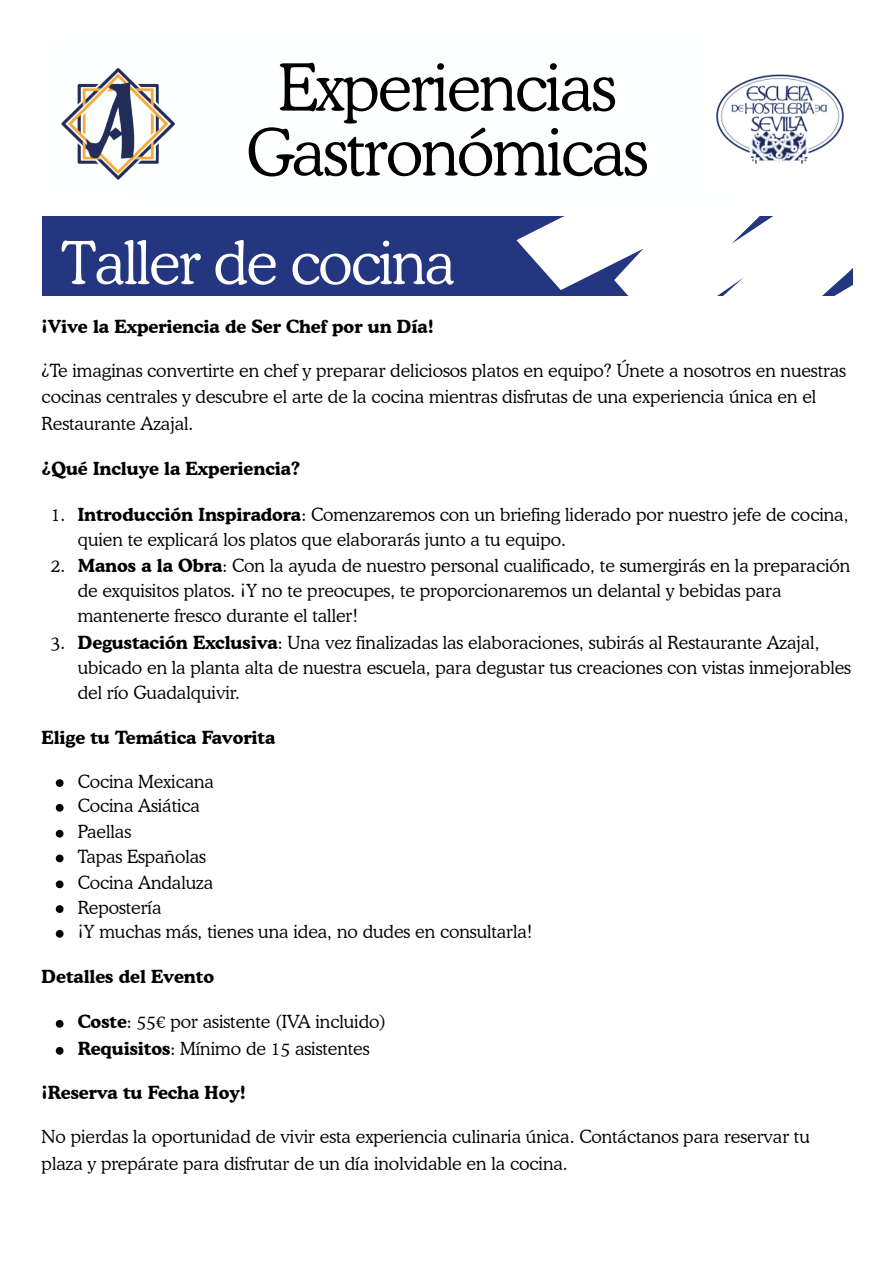
<style>
.page{position:relative;width:894px;height:1263px;background:#fff}
.page>*{position:absolute;margin:0;border:0;box-sizing:border-box;transform-origin:0 0}
.t1{font:300 64.8px "Cooper BT";letter-spacing:-.03em;color:#000}
.t2{font:300 59.4px "Cooper BT";letter-spacing:-.03em;color:#fff}
.t3{font:300 18px/24.8px "Cooper BT";color:#000}
.t4{font:700 18px "Cooper BT";color:#000}
.s1{font-weight:700}
</style>
<div class="page">
<img style="left:61px;top:68px;width:114px;height:112px">
<img style="left:716px;top:74px;width:128px;height:90px">
<div style="left:42px;top:216px;width:810px;height:80px;background:#253680"></div>
<svg style="left:516px;top:216px;width:336px;height:80px;background:#dde0eb"></svg>
<svg style="left:56px;top:779px;width:7px;height:8px"></svg>
<svg style="left:56px;top:804px;width:7px;height:8px"></svg>
<svg style="left:56px;top:830px;width:7px;height:7px"></svg>
<svg style="left:56px;top:855px;width:7px;height:7px"></svg>
<svg style="left:56px;top:880px;width:7px;height:8px"></svg>
<svg style="left:56px;top:905px;width:7px;height:8px"></svg>
<svg style="left:56px;top:930px;width:7px;height:8px"></svg>
<svg style="left:56px;top:1020px;width:7px;height:8px"></svg>
<svg style="left:56px;top:1047px;width:7px;height:8px"></svg>
<p class="t1" style="left:278px;top:48px;width:339px">Experiencias</p>
<p class="t1" style="left:246px;top:113px;width:403px">Gastronómicas</p>
<p class="t2" style="left:61px;top:227px;width:395px">Taller de cocina</p>
<h1 class="t4" style="left:42px;top:315px;width:393px">¡Vive la Experiencia de Ser Chef por un Día!</h1>
<p class="t3" style="left:42px;top:357px;width:805px;line-height:26.4px">¿Te imaginas convertirte en chef y preparar deliciosos platos en equipo? Únete a nosotros en nuestras cocinas centrales y descubre el arte de la cocina mientras disfrutas de una experiencia única en el<br>Restaurante Azajal.</p>
<h1 class="t4" style="left:42px;top:457px;width:260px">¿Qué Incluye la Experiencia?</h1>
<p class="t3" style="left:78px;top:502px;width:772px;text-indent:-27px">1. <span class="s1">Introducción Inspiradora</span>: Comenzaremos con un briefing liderado por nuestro jefe de cocina, quien te explicará los platos que elaborarás junto a tu equipo.</p>
<p class="t3" style="left:78px;top:552px;width:774px;line-height:25.3px;text-indent:-27px">2. <span class="s1">Manos a la Obra</span>: Con la ayuda de nuestro personal cualificado, te sumergirás en la preparación de exquisitos platos. ¡Y no te preocupes, te proporcionaremos un delantal y bebidas para mantenerte fresco durante el taller!</p>
<p class="t3" style="left:78px;top:630px;width:774px;text-indent:-27px">3. <span class="s1">Degustación Exclusiva</span>: Una vez finalizadas las elaboraciones, subirás al Restaurante Azajal, ubicado en la planta alta de nuestra escuela, para degustar tus creaciones con vistas inmejorables del río Guadalquivir.</p>
<h1 class="t4" style="left:42px;top:726px;width:235px">Elige tu Temática Favorita</h1>
<p class="t3" style="left:78px;top:769px;width:138px">Cocina Mexicana</p>
<p class="t3" style="left:78px;top:793px;width:124px">Cocina Asiática</p>
<p class="t3" style="left:78px;top:819px;width:55px">Paellas</p>
<p class="t3" style="left:78px;top:844px;width:130px">Tapas Españolas</p>
<p class="t3" style="left:78px;top:870px;width:137px">Cocina Andaluza</p>
<p class="t3" style="left:78px;top:895px;width:85px">Repostería</p>
<p class="t3" style="left:78px;top:919px;width:456px">¡Y muchas más, tienes una idea, no dudes en consultarla!</p>
<h1 class="t4" style="left:42px;top:966px;width:174px">Detalles del Evento</h1>
<p class="t3" style="left:78px;top:1009px;width:310px"><span class="s1">Coste</span>: 55€ por asistente (IVA incluido)</p>
<p class="t3" style="left:78px;top:1036px;width:293px"><span class="s1">Requisitos</span>: Mínimo de 15 asistentes</p>
<h1 class="t4" style="left:42px;top:1081px;width:206px">¡Reserva tu Fecha Hoy!</h1>
<p class="t3" style="left:42px;top:1123px;width:769px;line-height:27px">No pierdas la oportunidad de vivir esta experiencia culinaria única. Contáctanos para reservar tu plaza y prepárate para disfrutar de un día inolvidable en la cocina.</p>
</div>
